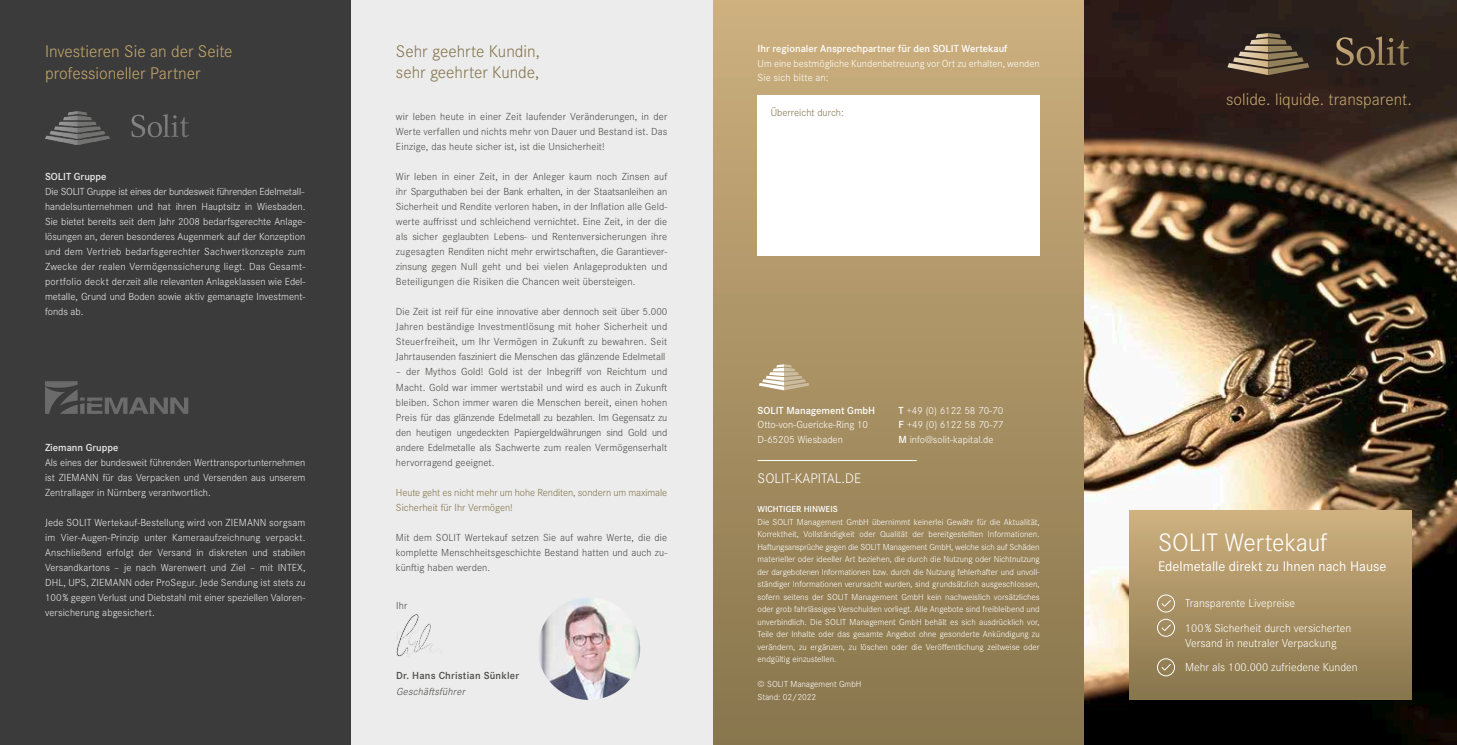
<style>
.page{position:relative;width:1457px;height:745px;background:#fff}
.page>*{position:absolute;margin:0;border:0;box-sizing:border-box;transform-origin:0 0}
.t1{font:300 26.12px "Corporate S Pro";letter-spacing:-.005em;color:#fff}
.t2{font:300 17.5px/21.2px "Corporate S Pro";color:#c3a66b}
.t3{font:300 17.5px/21.2px "Corporate S Pro";color:#84754d}
.t4{font:300 17.38px "Corporate S Pro";color:#c3a66b}
.t5{font:14.38px "Corporate S Pro";color:#fff}
.t6{font:300 14.38px "Corporate S Pro";color:#fff}
.t7{font:300 11.88px/24.4px "Corporate S Pro";color:#fff}
.t8{font:300 10.62px/15px "Corporate S Pro";letter-spacing:.01em;color:#4a4a49;text-align:justify}
.t9{font:300 10.62px/15px "Corporate S Pro";color:#ececec;text-align:justify}
.t10{font:300 10.62px/14.4px "Corporate S Pro";color:#fff}
.t11{font:300 10.62px/15px "Corporate S Pro";letter-spacing:-.01em;color:#84754d}
.t12{font:600 10.62px "Corporate S Pro";color:#fff}
.t13{font:600 10.62px "Corporate S Pro";color:#ececec}
.t14{font:600 10.62px "Corporate S Pro";letter-spacing:.02em;color:#4a4a49}
.t15{font:italic 300 10.62px "Corporate S Pro";color:#4a4a49}
.t16{font:300 9px/12.5px "Corporate S Pro";color:#fff;text-align:justify}
.t17{font:600 9px "Corporate S Pro";color:#fff}
.s1{font-weight:600}
</style>
<div class="page">
<div style="left:712px;top:0;width:372px;height:744px;background:linear-gradient(to bottom,#cdb07e,#88754c)"></div>
<img style="left:1084px;top:0;width:372px;height:744px">
<div style="left:1129px;top:510px;width:282px;height:189px;background:linear-gradient(to bottom,#cfb17f,#87754c)"></div>
<div style="left:1157px;top:594px;width:17px;height:18px;border:1px solid #fff;border-radius:50%"></div>
<svg style="left:1160px;top:599px;width:11px;height:8px"></svg>
<div style="left:1157px;top:618px;width:17px;height:18px;border:1px solid #fff;border-radius:50%"></div>
<svg style="left:1160px;top:623px;width:11px;height:8px"></svg>
<div style="left:1157px;top:658px;width:17px;height:17px;border:1px solid #fff;border-radius:50%"></div>
<svg style="left:1160px;top:662px;width:11px;height:9px"></svg>
<div style="left:351px;top:0;width:361px;height:744px;background:#ececec"></div>
<img style="left:537px;top:597px;width:103px;height:102px;border-radius:51px">
<svg style="left:396px;top:614px;width:46px;height:42px"></svg>
<svg style="left:758px;top:364px;width:51px;height:26px"></svg>
<hr style="left:757px;top:460px;width:159px;height:1px;background:#fff">
<div style="left:757px;top:96px;width:282px;height:160px;background:#fff"></div>
<div style="left:0;top:0;width:351px;height:744px;background:#3c3b3b"></div>
<img style="left:45px;top:111px;width:143px;height:33px">
<svg style="left:45px;top:381px;width:143px;height:32px"></svg>
<svg style="left:1336px;top:36px;width:72px;height:29px;background:#504030"></svg>
<svg style="left:1227px;top:33px;width:82px;height:42px;background:#6a5b48"></svg>
<h2 class="t2" style="left:45px;top:40px;width:189px">Investieren Sie an der Seite professioneller Partner</h2>
<p class="t13" style="left:45px;top:169px;width:63px">SOLIT Gruppe</p>
<p class="t9" style="left:45px;top:183px;width:262px">Die SOLIT Gruppe ist eines der bundesweit führenden Edelmetall&shy;handelsunternehmen und hat ihren Hauptsitz in Wiesbaden.<br>Sie bietet bereits seit dem Jahr 2008 bedarfsgerechte Anlage&shy;lösungen an, deren besonderes Augenmerk auf der Konzeption und dem Vertrieb bedarfsgerechter Sachwertkonzepte zum Zwecke der realen Vermögenssicherung liegt. Das Gesamt&shy;portfolio deckt derzeit alle relevanten Anlageklassen wie Edel&shy;metalle, Grund und Boden sowie aktiv gemanagte Investment&shy;fonds ab.</p>
<p class="t13" style="left:45px;top:439px;width:75px">Ziemann Gruppe</p>
<p class="t9" style="left:45px;top:453px;width:262px">Als eines der bundesweit führenden Werttransportunternehmen ist ZIEMANN für das Verpacken und Versenden aus unserem Zentrallager in Nürnberg verantwortlich.</p>
<p class="t9" style="left:45px;top:513px;width:262px">Jede SOLIT Wertekauf-Bestellung wird von ZIEMANN sorgsam im Vier-Augen-Prinzip unter Kameraaufzeichnung verpackt.<br>Anschließend erfolgt der Versand in diskreten und stabilen Versandkartons – je nach Warenwert und Ziel – mit INTEX, DHL, UPS, ZIEMANN oder ProSegur. Jede Sendung ist stets zu 100 % gegen Verlust und Diebstahl mit einer speziellen Valoren&shy;versicherung abgesichert.</p>
<h2 class="t3" style="left:396px;top:39px;width:145px">Sehr geehrte Kundin, sehr geehrter Kunde,</h2>
<p class="t8" style="left:396px;top:108px;width:273px">wir leben heute in einer Zeit laufender Veränderungen, in der Werte verfallen und nichts mehr von Dauer und Bestand ist. Das Einzige, das heute sicher ist, ist die Unsicherheit!</p>
<p class="t8" style="left:396px;top:168px;width:273px">Wir leben in einer Zeit, in der Anleger kaum noch Zinsen auf ihr Sparguthaben bei der Bank erhalten, in der Staatsanleihen an Sicherheit und Rendite verloren haben, in der Inflation alle Geld&shy;werte auffrisst und schleichend vernichtet. Eine Zeit, in der die als sicher geglaubten Lebens- und Rentenversicherungen ihre zugesagten Renditen nicht mehr erwirtschaften, die Garantiever&shy;zinsung gegen Null geht und bei vielen Anlageprodukten und Beteiligungen die Risiken die Chancen weit übersteigen.</p>
<p class="t8" style="left:396px;top:303px;width:273px">Die Zeit ist reif für eine innovative aber dennoch seit über 5.000<br>Jahren beständige Investmentlösung mit hoher Sicherheit und Steuerfreiheit, um Ihr Vermögen in Zukunft zu bewahren. Seit Jahrtausenden fasziniert die Menschen das glänzende Edelmetall</p>
<p class="t8" style="left:396px;top:363px;width:273px">– der Mythos Gold! Gold ist der Inbegriff von Reichtum und Macht. Gold war immer wertstabil und wird es auch in Zukunft bleiben. Schon immer waren die Menschen bereit, einen hohen Preis für das glänzende Edelmetall zu bezahlen. Im Gegensatz zu den heutigen ungedeckten Papiergeldwährungen sind Gold und andere Edelmetalle als Sachwerte zum realen Vermögenserhalt hervorragend geeignet.</p>
<p class="t11" style="left:396px;top:483px;width:273px">Heute geht es nicht mehr um hohe Renditen, sondern um maximale<br>Sicherheit für Ihr Vermögen!</p>
<p class="t8" style="left:396px;top:528px;width:273px">Mit dem SOLIT Wertekauf setzen Sie auf wahre Werte, die die komplette Menschheitsgeschichte Bestand hatten und auch zu&shy;künftig haben werden.</p>
<p class="t8" style="left:396px;top:597px;width:13px">Ihr</p>
<p class="t14" style="left:396px;top:667px;width:125px">Dr. Hans Christian Sünkler</p>
<p class="t15" style="left:396px;top:683px;width:73px">Geschäftsführer</p>
<p class="t12" style="left:757px;top:41px;width:251px">Ihr regionaler Ansprechpartner für den SOLIT Wertekauf</p>
<p class="t10" style="left:757px;top:55px;width:284px">Um eine bestmögliche Kundenbetreuung vor Ort zu erhalten, wenden<br>Sie sich bitte an:</p>
<p class="t11" style="left:770px;top:104px;width:75px">Überreicht durch:</p>
<p class="t12" style="left:757px;top:402px;width:119px">SOLIT Management GmbH</p>
<p class="t10" style="left:757px;top:417px;width:112px">Otto-von-Guericke-Ring 10<br>D-65205 Wiesbaden</p>
<h3 class="t6" style="left:757px;top:467px;width:105px">SOLIT-KAPITAL.DE</h3>
<p class="t10" style="left:898px;top:402px;width:106px;text-align:justify"><span class="s1">T</span> +49 (0) 6122 58 70-70<br><span class="s1">F</span> +49 (0) 6122 58 70-77<br><span class="s1">M</span> info@solit-kapital.de</p>
<p class="t17" style="left:757px;top:502px;width:82px">WICHTIGER HINWEIS</p>
<p class="t16" style="left:757px;top:514px;width:284px">Die SOLIT Management GmbH übernimmt keinerlei Gewähr für die Aktualität, Korrektheit, Vollständigkeit oder Qualität der bereitgestellten Informationen.<br>Haftungsansprüche gegen die SOLIT Management GmbH, welche sich auf Schäden materieller oder ideeller Art beziehen, die durch die Nutzung oder Nichtnutzung der dargebotenen Informationen bzw. durch die Nutzung fehlerhafter und unvoll&shy;ständiger Informationen verursacht wurden, sind grundsätzlich ausgeschlossen, sofern seitens der SOLIT Management GmbH kein nachweislich vorsätzliches oder grob fahrlässiges Verschulden vorliegt. Alle Angebote sind freibleibend und unverbindlich. Die SOLIT Management GmbH behält es sich ausdrücklich vor, Teile der Inhalte oder das gesamte Angebot ohne gesonderte Ankündigung zu verändern, zu ergänzen, zu löschen oder die Veröffentlichung zeitweise oder endgültig einzustellen.</p>
<p class="t16" style="left:757px;top:677px;width:105px">© SOLIT Management GmbH<br>Stand: 02/2022</p>
<h3 class="t4" style="left:1226px;top:86px;width:187px">solide. liquide. transparent.</h3>
<h1 class="t1" style="left:1158px;top:523px;width:170px">SOLIT Wertekauf</h1>
<h3 class="t5" style="left:1158px;top:555px;width:230px">Edelmetalle direkt zu Ihnen nach Hause</h3>
<p class="t7" style="left:1185px;top:590px;width:168px">Transparente Livepreise<br>100 % Sicherheit durch versicherten</p>
<p class="t7" style="left:1185px;top:629px;width:174px">Versand in neutraler Verpackung<br>Mehr als 100.000 zufriedene Kunden</p>
</div>
